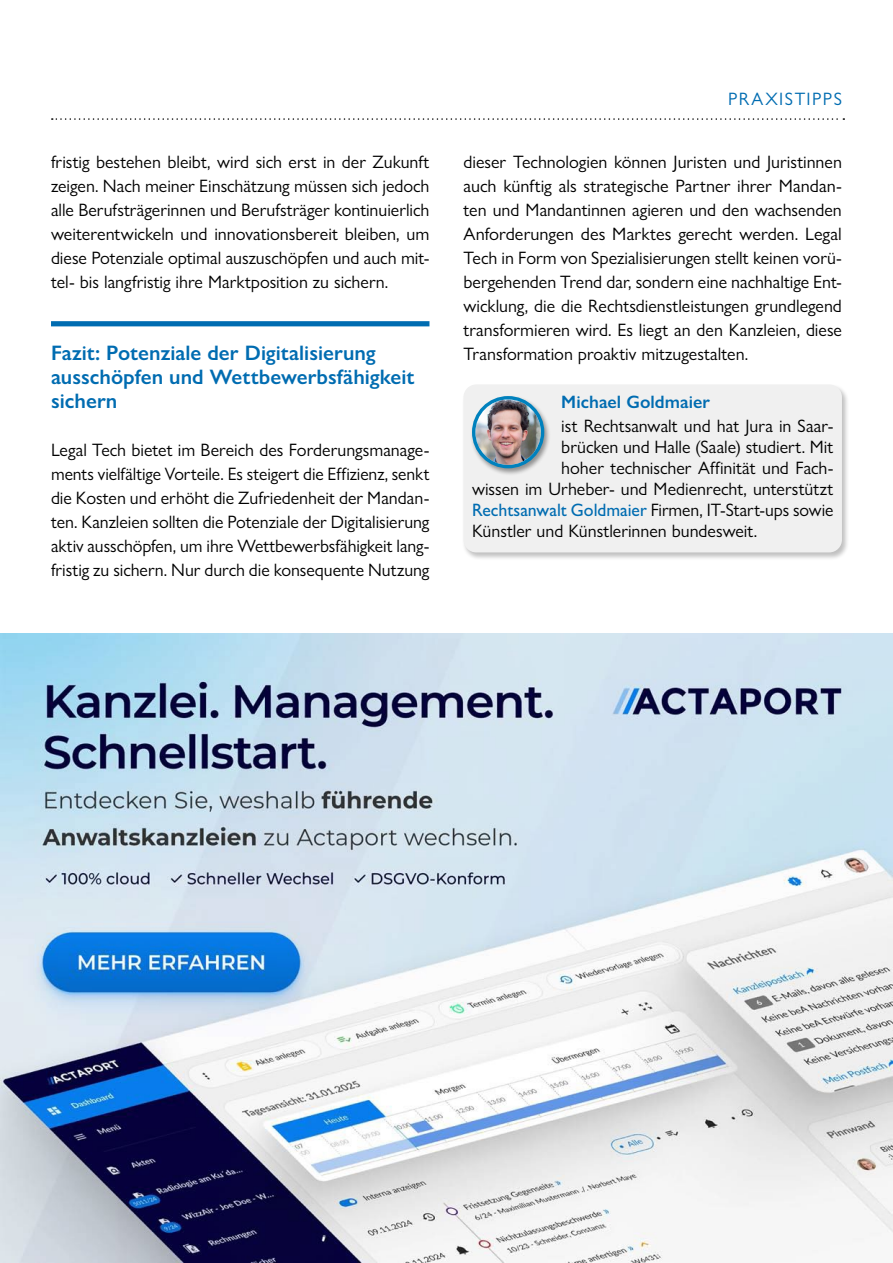
<style>
.page{position:relative;width:893px;height:1263px;background:#fff}
.page>*{position:absolute;margin:0;border:0;box-sizing:border-box;transform-origin:0 0}
.h2_ZwischenU{font:600 21px/24px "Gill Sans Nova";color:#006cb1}
.Kasten_Autor_2{font:18px/24px "Gill Sans Nova";color:#000;text-align:justify}
.Kasten_Autor_1{font:600 18px "Gill Sans Nova";letter-spacing:.005em;color:#006cb1}
.t1{font:18px "Gill Sans Nova";color:#006cb1}
.s1{font-weight:500;color:#006cb1}
</style>
<div class="page">
<svg style="left:52px;top:118px;width:792px;height:2px"></svg>
<div style="left:461px;top:383px;width:388px;height:177px;background:#000;opacity:.25"></div>
<div style="left:463px;top:384px;width:379px;height:168px;background:#f0f0f0;border-radius:13px"></div>
<div style="left:51px;top:321px;width:378px;height:5px;background:#006cb1"></div>
<div style="left:470px;top:395px;width:81px;height:81px;background:#000;opacity:.4"></div>
<svg style="left:474px;top:398px;width:69px;height:69px"></svg>
<img style="left:475px;top:399px;width:66px;height:66px;border-radius:33px">
<div style="left:472px;top:396px;width:72px;height:72px;border:3px solid #0081bd;border-radius:50%"></div>
<img style="left:0;top:633px;width:893px;height:630px">
<p class="Kasten_Autor_2" style="left:51px;top:150px;width:380px">fristig bestehen bleibt, wird sich erst in der Zukunft zeigen. Nach meiner Einschätzung müssen sich jedoch alle Berufsträgerinnen und Berufsträger kontinuierlich weiterentwickeln und innovationsbereit bleiben, um diese Potenziale optimal auszuschöpfen und auch mit&shy;tel- bis langfristig ihre Marktposition zu sichern.</p>
<p class="h2_ZwischenU" style="left:51px;top:341px;width:365px">Fazit: Potenziale der Digitalisierung ausschöpfen und Wettbewerbsfähigkeit sichern</p>
<p class="Kasten_Autor_2" style="left:51px;top:438px;width:380px">Legal Tech bietet im Bereich des Forderungsmanage&shy;ments vielfältige Vorteile. Es steigert die Effizienz, senkt die Kosten und erhöht die Zufriedenheit der Mandan&shy;ten. Kanzleien sollten die Potenziale der Digitalisierung aktiv ausschöpfen, um ihre Wettbewerbsfähigkeit lang&shy;fristig zu sichern. Nur durch die konsequente Nutzung</p>
<p class="t1" style="left:728px;top:87px;width:22px">Praxistipps</p>
<p class="Kasten_Autor_2" style="left:463px;top:150px;width:380px">dieser Technologien können Juristen und Juristinnen auch künftig als strategische Partner ihrer Mandan&shy;ten und Mandantinnen agieren und den wachsenden Anforderungen des Marktes gerecht werden. Legal Tech in Form von Spezialisierungen stellt keinen vorü&shy;bergehenden Trend dar, sondern eine nachhaltige Ent&shy;wicklung, die die Rechtsdienstleistungen grundlegend transformieren wird. Es liegt an den Kanzleien, diese Transformation proaktiv mitzugestalten.</p>
<p class="Kasten_Autor_1" style="left:561px;top:391px;width:150px">Michael Goldmaier</p>
<p class="Kasten_Autor_2" style="left:561px;top:414px;width:274px">ist Rechtsanwalt und hat Jura in Saar-</p>
<p class="Kasten_Autor_2" style="left:561px;top:435px;width:274px">brücken und Halle (Saale) studiert. Mit</p>
<p class="Kasten_Autor_2" style="left:561px;top:456px;width:274px">hoher technischer Affinität und Fach-</p>
<p class="Kasten_Autor_2" style="left:472px;top:477px;width:363px">wissen im Urheber- und Medienrecht, unterstützt</p>
<p class="Kasten_Autor_2" style="left:472px;top:498px;width:363px"><span class="s1">Rechtsanwalt Goldmaier</span> Firmen, IT-Start-ups sowie</p>
<p class="Kasten_Autor_2" style="left:472px;top:519px;width:287px">Künstler und Künstlerinnen bundesweit.</p>
</div>
